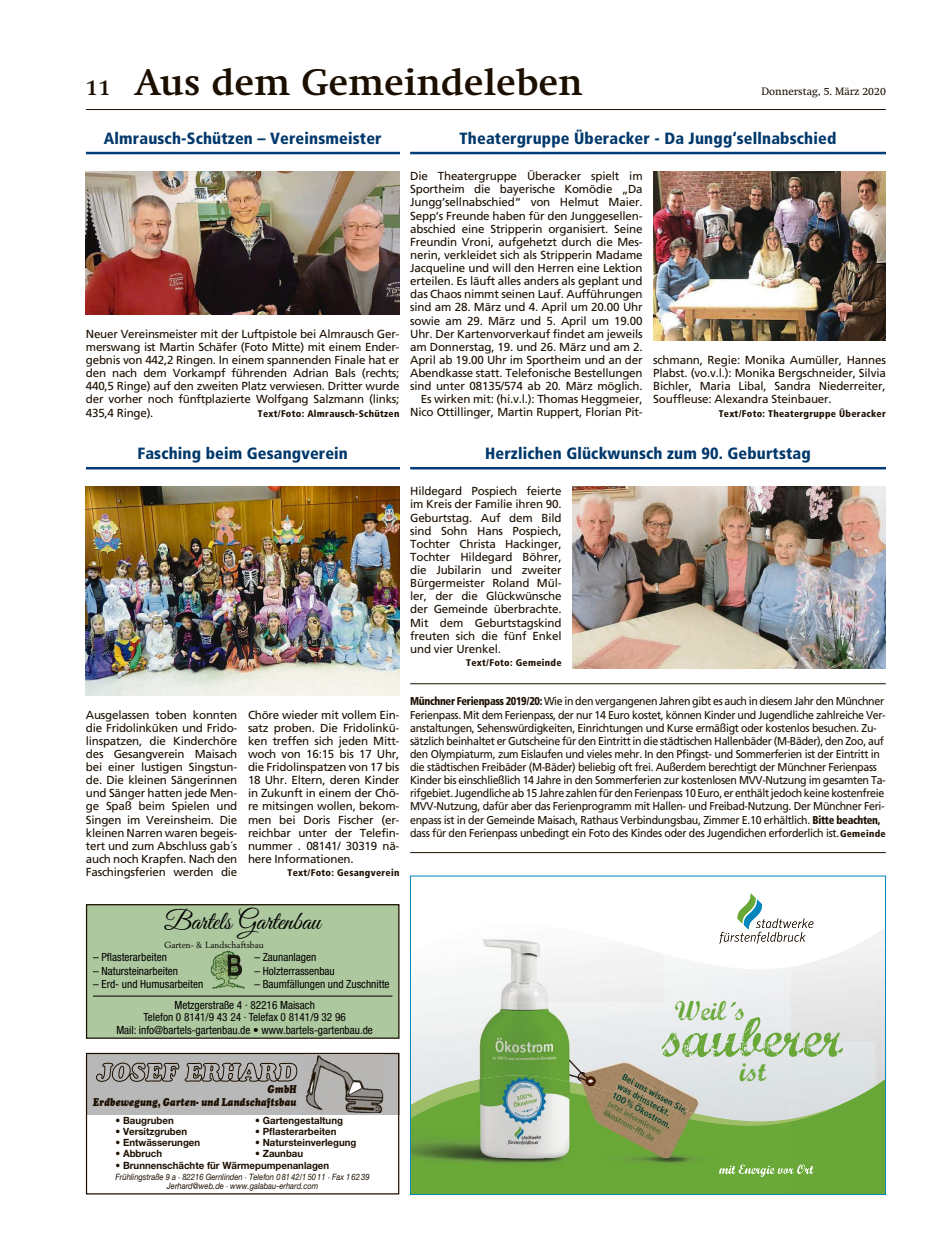
<style>
.page{position:relative;width:939px;height:1248px;background:#fff}
.page>*{position:absolute;margin:0;border:0;box-sizing:border-box;transform-origin:0 0}
.t1{font:56px "Marcelle Script";color:#69a838}
.t2{font:700 36.25px "Swift";letter-spacing:.01em;color:#1c0f00}
.t3{font:29px "Marcelle Script";color:#69a838}
.t4{font:27.75px "Marcelle Script";color:#69a838}
.t5{font:26.25px "Great Vibes";color:#000}
.t6{font:900 condensed 16.25px "Frutiger";letter-spacing:.01em;color:#00386b}
.t7{font:11.62px/13.1px "Frutiger";letter-spacing:-.015em;color:#1c0f00;text-align:justify}
.t8{font:11.38px/13.1px "Frutiger";letter-spacing:-.03em;color:#1c0f00;scale:.93 1}
.t9{font:condensed 11.25px/20.6px "Helvetica Neue LT Std";color:#000}
.t10{font:italic 11.25px/12.2px "Cooper Black Std";letter-spacing:.01em;color:#1c0f00;text-align:right;scale:.8 1}
.t11{font:10.62px "Swift";color:#1c0f00}
.t12{font:700 10px "Helvetica Neue LT Std";color:#1c0f00}
.t13{font:900 condensed 9.75px "Frutiger";letter-spacing:.03em;color:#1c0f00}
.t14{font:italic 8.75px/8.8px "Helvetica Neue LT Std";color:#1c0f00;text-align:center;scale:.87 1}
.t15{font:8.75px "Berling LT Std";color:#000}
.s1{font-size:21.25px}
.s2{font-weight:900;font-stretch:condensed}
.s3{font-weight:900;font-stretch:condensed;font-size:9.75px}
</style>
<div class="page">
<div style="left:86px;top:1052px;width:313px;height:62px;background:#b8b8b8"></div>
<svg style="left:96px;top:1062px;width:201px;height:19px"></svg>
<div style="left:86px;top:1052px;width:313px;height:142px;border:1px solid #1c0f00"></div>
<img style="left:306px;top:1055px;width:77px;height:57px">
<div style="left:87px;top:904px;width:312px;height:134px;background:#adc79e"></div>
<div style="left:86px;top:904px;width:314px;height:134px;border:1px solid #1c0f00"></div>
<img style="left:210px;top:950px;width:35px;height:39px">
<hr style="left:93px;top:995px;width:299px;height:1px;background:#000">
<img style="left:412px;top:969px;width:252px;height:112px">
<img style="left:664px;top:969px;width:42px;height:131px">
<img style="left:418px;top:1075px;width:203px;height:12px">
<img style="left:687px;top:1100px;width:32px;height:13px">
<img style="left:412px;top:1087px;width:252px;height:71px">
<img style="left:664px;top:1113px;width:55px;height:45px">
<img style="left:412px;top:1158px;width:307px;height:34px">
<svg style="left:472px;top:893px;width:403px;height:76px"></svg>
<svg style="left:719px;top:1086px;width:156px;height:106px;background:#89b867"></svg>
<img style="left:621px;top:1073px;width:68px;height:38px">
<img style="left:622px;top:1073px;width:48px;height:24px">
<img style="left:672px;top:1107px;width:15px;height:8px">
<svg style="left:678px;top:1109px;width:8px;height:5px"></svg>
<img style="left:616px;top:1081px;width:46px;height:16px">
<img style="left:618px;top:1083px;width:35px;height:9px">
<img style="left:668px;top:1097px;width:3px;height:7px">
<img style="left:656px;top:1097px;width:12px;height:7px">
<img style="left:644px;top:1092px;width:12px;height:9px">
<img style="left:626px;top:1092px;width:18px;height:9px">
<img style="left:663px;top:1104px;width:9px;height:24px">
<img style="left:663px;top:1105px;width:6px;height:23px">
<svg style="left:609px;top:1089px;width:17px;height:12px"></svg>
<img style="left:606px;top:1101px;width:57px;height:34px">
<img style="left:607px;top:1101px;width:43px;height:7px">
<img style="left:603px;top:1108px;width:52px;height:33px">
<img style="left:603px;top:1109px;width:40px;height:26px">
<div style="left:410px;top:875px;width:476px;height:319px;border:1px solid #0087ba"></div>
<hr style="left:410px;top:152px;width:476px;height:2px;background:#003d78">
<hr style="left:86px;top:152px;width:314px;height:2px;background:#003d78">
<hr style="left:86px;top:467px;width:314px;height:2px;background:#003d78">
<hr style="left:410px;top:467px;width:476px;height:2px;background:#003d78">
<hr style="left:86px;top:109px;width:800px;height:1px;background:#1c0f00">
<img style="left:653px;top:171px;width:233px;height:169px">
<img style="left:86px;top:171px;width:314px;height:143px">
<img style="left:86px;top:486px;width:314px;height:209px">
<img style="left:572px;top:486px;width:314px;height:183px">
<hr style="left:410px;top:852px;width:476px;height:1px;background:#1c0f00">
<hr style="left:410px;top:683px;width:476px;height:1px;background:#1c0f00">
<h2 class="t2" style="left:86px;top:62px;width:498px"><span class="s1">11</span> Aus dem Gemeindeleben</h2>
<p class="t11" style="left:761px;top:88px;width:126px">Donnerstag, 5. März 2020</p>
<h3 class="t6" style="left:104px;top:133px;width:279px">Almrausch-Schützen – Vereinsmeister</h3>
<p class="t7" style="left:86px;top:328px;width:315px">Neuer Vereinsmeister mit der Luftpistole bei Almrausch Ger&shy;merswang ist Martin Schäfer (Foto Mitte) mit einem Ender&shy;gebnis von 442,2 Ringen. In einem spannenden Finale hat er den nach dem Vorkampf führenden Adrian Bals (rechts; 440,5 Ringe) auf den zweiten Platz verwiesen. Dritter wurde der vorher noch fünftplazierte Wolfgang Salzmann (links; 435,4 Ringe).</p>
<p class="t13" style="left:258px;top:409px;width:143px">Text/Foto: Almrausch-Schützen</p>
<h3 class="t6" style="left:137px;top:448px;width:212px">Fasching beim Gesangverein</h3>
<p class="t7" style="left:86px;top:709px;width:153px">Ausgelassen toben konnten die Fridolinküken und Frido&shy;linspatzen, die Kinderchöre des Gesangverein Maisach bei einer lustigen Singstun&shy;de. Die kleinen Sängerinnen und Sänger hatten jede Men&shy;ge Spaß beim Spielen und Singen im Vereinsheim. Die kleinen Narren waren begeis&shy;tert und zum Abschluss gab´s auch noch Krapfen. Nach den Faschingsferien werden die</p>
<p class="t7" style="left:248px;top:709px;width:153px">Chöre wieder mit vollem Ein&shy;satz proben. Die Fridolinkü&shy;ken treffen sich jeden Mitt&shy;woch von 16:15 bis 17 Uhr, die Fridolinspatzen von 17 bis 18 Uhr. Eltern, deren Kinder in Zukunft in einem der Chö&shy;re mitsingen wollen, bekom&shy;men bei Doris Fischer (er&shy;reichbar unter der Telefin&shy;nummer . 08141/ 30319 nä&shy;here Informationen.</p>
<p class="t13" style="left:288px;top:869px;width:113px">Text/Foto: Gesangverein</p>
<h3 class="t6" style="left:460px;top:133px;width:378px">Theatergruppe Überacker - Da Jungg‘sellnabschied</h3>
<p class="t7" style="left:410px;top:171px;width:234px;text-align:right">Die Theatergruppe Überacker spielt im Sportheim die bayerische Komödie „Da Jungg’sellnabschied“ von Helmut Maier.<br>Sepp’s Freunde haben für den Junggesellen&shy;abschied eine Stripperin organisiert. Seine Freundin Vroni, aufgehetzt durch die Mes&shy;nerin, verkleidet sich als Stripperin Madame Jacqueline und will den Herren eine Lektion erteilen. Es läuft alles anders als geplant und das Chaos nimmt seinen Lauf. Aufführungen sind am 28. März und 4. April um 20.00 Uhr sowie am 29. März und 5. April um 19.00<br>Uhr. Der Kartenvorverkauf findet am jeweils am Donnerstag, 19. und 26. März und am 2.<br>April ab 19.00 Uhr im Sportheim und an der Abendkasse statt. Telefonische Bestellungen sind unter 08135/574 ab 20. März möglich.<br>Es wirken mit: (hi.v.l.): Thomas Heggmeier, Nico Ottillinger, Martin Ruppert, Florian Pit-</p>
<p class="t7" style="left:653px;top:354px;width:234px">schmann, Regie: Monika Aumüller, Hannes Plabst. (vo.v.l.): Monika Bergschneider, Silvia Bichler, Maria Libal, Sandra Niederreiter, Souffleuse: Alexandra Steinbauer.</p>
<p class="t13" style="left:719px;top:409px;width:169px">Text/Foto: Theatergruppe Überacker</p>
<h3 class="t6" style="left:485px;top:448px;width:327px">Herzlichen Glückwunsch zum 90. Geburtstag</h3>
<p class="t7" style="left:410px;top:486px;width:153px">Hildegard Pospiech feierte im Kreis der Familie ihren 90.<br>Geburtstag. Auf dem Bild sind Sohn Hans Pospiech, Tochter Christa Hackinger, Tochter Hildegard Böhrer, die Jubilarin und zweiter Bürgermeister Roland Mül&shy;ler, der die Glückwünsche der Gemeinde überbrachte.<br>Mit dem Geburtstagskind freuten sich die fünf Enkel und vier Urenkel.</p>
<p class="t13" style="left:466px;top:659px;width:97px">Text/Foto: Gemeinde</p>
<p class="t8" style="left:410px;top:696px;width:513px"><span class="s2">Münchner Ferienpass 2019/20:</span> Wie in den vergangenen Jahren gibt es auch in diesem Jahr den Münchner Ferienpass. Mit dem Ferienpass, der nur 14 Euro kostet, können Kinder und Jugendliche zahlreiche Ver&shy;anstaltungen, Sehenswürdigkeiten, Einrichtungen und Kurse ermäßigt oder kostenlos besuchen. Zu&shy;sätzlich beinhaltet er Gutscheine für den Eintritt in die städtischen Hallenbäder (M-Bäder), den Zoo, auf den Olympiaturm, zum Eislaufen und vieles mehr. In den Pfingst- und Sommerferien ist der Eintritt in die städtischen Freibäder (M-Bäder) beliebig oft frei. Außerdem berechtigt der Münchner Ferienpass Kinder bis einschließlich 14 Jahre in den Sommerferien zur kostenlosen MVV-Nutzung im gesamten Ta&shy;rifgebiet. Jugendliche ab 15 Jahre zahlen für den Ferienpass 10 Euro, er enthält jedoch keine kostenfreie MVV-Nutzung, dafür aber das Ferienprogramm mit Hallen- und Freibad-Nutzung. Der Münchner Feri&shy;enpass ist in der Gemeinde Maisach, Rathaus Verbindungsbau, Zimmer E.10 erhältlich. <span class="s2">Bitte beachten, </span>dass für den Ferienpass unbedingt ein Foto des Kindes oder des Jugendichen erforderlich ist.<span class="s3">Gemeinde</span></p>
<h3 class="t5" style="left:164px;top:907px;width:158px">Bartels Gartenbau</h3>
<p class="t15" style="left:164px;top:939px;width:101px">Garten- &amp; Landschaftsbau</p>
<p class="t9" style="left:93px;top:948px;width:75px">– Pflasterarbeiten</p>
<p class="t9" style="left:254px;top:948px;width:63px">– Zaunanlagen</p>
<p class="t9" style="left:93px;top:961px;width:86px">– Natursteinarbeiten</p>
<p class="t9" style="left:254px;top:961px;width:82px">– Holzterrassenbau</p>
<p class="t9" style="left:93px;top:975px;width:112px">– Erd- und Humusarbeiten</p>
<p class="t9" style="left:174px;top:975px;width:217px;text-indent:80px">– Baumfällungen und Zuschnitte<br>Metzgerstraße 4 · 82216 Maisach</p>
<p class="t9" style="left:116px;top:1012px;width:258px;line-height:12.2px;text-align:center">Telefon 0 8141/9 43 24 · Telefax 0 8141/9 32 96<br>Mail: info@bartels-gartenbau.de • www.bartels-gartenbau.de</p>
<p class="t10" style="left:93px;top:1084px;width:256px">GmbH<br>Erdbewegung, Garten- und Landschaftsbau</p>
<p class="t12" style="left:116px;top:1116px;width:60px">• Baugruben</p>
<p class="t12" style="left:255px;top:1116px;width:89px">• Gartengestaltung</p>
<p class="t12" style="left:116px;top:1127px;width:73px">• Versitzgruben</p>
<p class="t12" style="left:255px;top:1127px;width:83px">• Pflasterarbeiten</p>
<p class="t12" style="left:116px;top:1138px;width:86px">• Entwässerungen</p>
<p class="t12" style="left:255px;top:1138px;width:103px">• Natursteinverlegung</p>
<p class="t12" style="left:116px;top:1150px;width:48px">• Abbruch</p>
<p class="t12" style="left:255px;top:1150px;width:49px">• Zaunbau</p>
<p class="t12" style="left:116px;top:1161px;width:215px">• Brunnenschächte für Wärmepumpenanlagen</p>
<p class="t14" style="left:116px;top:1173px;width:294px">Frühlingstraße 9 a · 82216 Gernlinden · Telefon 08142/1 50 11 · Fax 16239<br>Jerhard@web.de · www.galabau-erhard.com</p>
<h3 class="t4" style="left:675px;top:994px;width:73px">Weil´s</h3>
<h1 class="t1" style="left:662px;top:1004px;width:182px">sauberer</h1>
<h3 class="t3" style="left:740px;top:1054px;width:28px">ist</h3>
</div>
